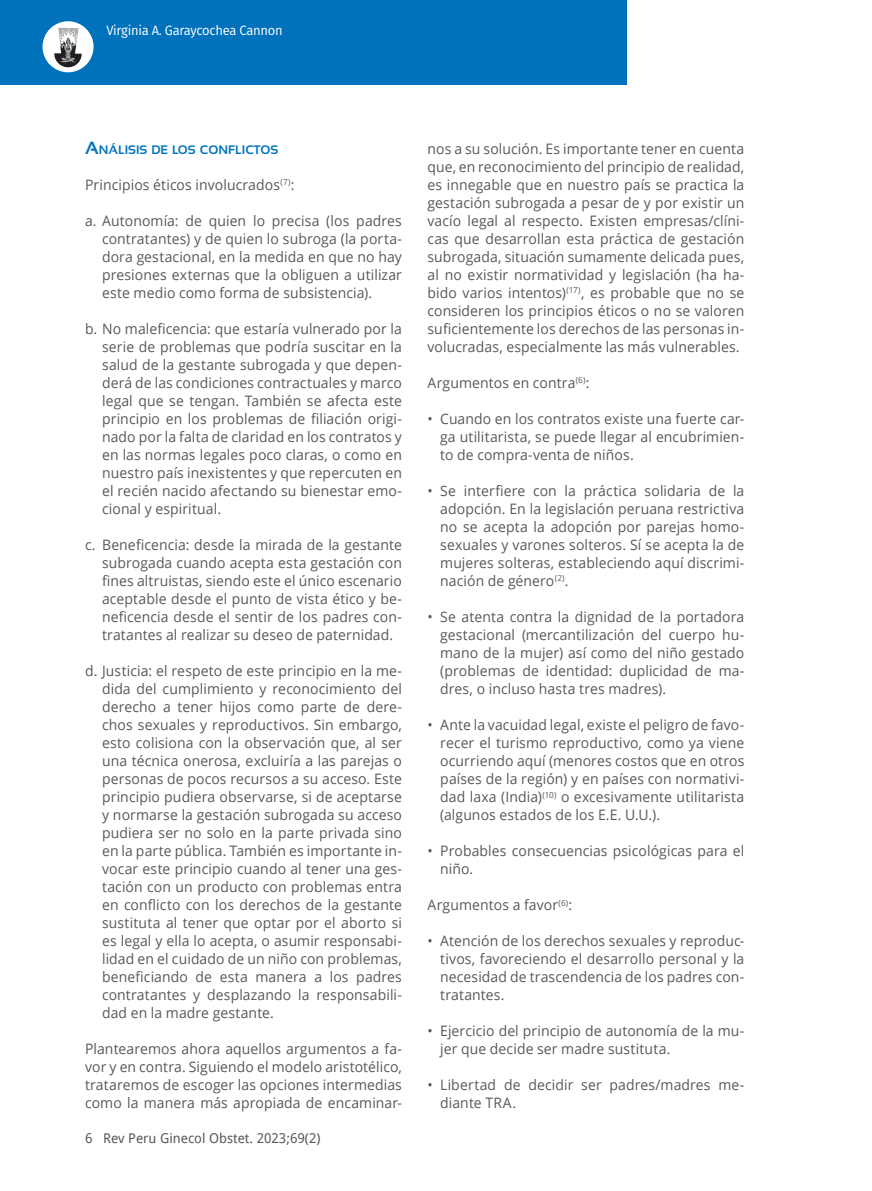
<style>
.page{position:relative;width:872px;height:1191px;background:#fff}
.page>*{position:absolute;margin:0;border:0;box-sizing:border-box;transform-origin:0 0}
.t1{font:14.4px/18px "Open Sans";letter-spacing:.01em;color:#57585a;text-align:justify}
.t2{font:13.5px "Droid Sans";color:#57585a}
.t3{font:13.5px "Fira Sans";letter-spacing:-.02em;color:#fff;scale:.96 1}
.t4{font:700 12.3px "Sansation";color:#0072bc}
.s1{font-size:17.7px}
</style>
<div class="page">
<div style="left:0;top:0;width:626px;height:85px;background:#0072bc"></div>
<div style="left:43px;top:21px;width:51px;height:51px;background:#fff;border-radius:50%"></div>
<svg style="left:54px;top:28px;width:28px;height:40px"></svg>
<p class="t3" style="left:106px;top:20px;width:185px">Virginia A. Garaycochea Cannon</p>
<p class="t4" style="left:85px;top:143px;width:195px"><span class="s1">A</span>NÁLISIS DE LOS CONFLICTOS</p>
<p class="t1" style="left:85px;top:175px;width:211px">Principios éticos involucrados<sup>(7)</sup>:</p>
<p class="t1" style="left:102px;top:211px;width:301px;text-indent:-17px">a. Autonomía: de quien lo precisa (los padres contratantes) y de quien lo subroga (la porta&shy;dora gestacional, en la medida en que no hay presiones externas que la obliguen a utilizar este medio como forma de subsistencia).</p>
<p class="t1" style="left:102px;top:319px;width:301px;text-indent:-17px">b. No maleficencia: que estaría vulnerado por la serie de problemas que podría suscitar en la salud de la gestante subrogada y que depen&shy;derá de las condiciones contractuales y marco legal que se tengan. También se afecta este principio en los problemas de filiación origi&shy;nado por la falta de claridad en los contratos y en las normas legales poco claras, o como en nuestro país inexistentes y que repercuten en el recién nacido afectando su bienestar emo&shy;cional y espiritual.</p>
<p class="t1" style="left:102px;top:535px;width:301px;text-indent:-17px">c. Beneficencia: desde la mirada de la gestante subrogada cuando acepta esta gestación con fines altruistas, siendo este el único escenario aceptable desde el punto de vista ético y be&shy;neficencia desde el sentir de los padres con&shy;tratantes al realizar su deseo de paternidad.</p>
<p class="t1" style="left:102px;top:661px;width:301px;text-indent:-17px">d. Justicia: el respeto de este principio en la me&shy;dida del cumplimiento y reconocimiento del derecho a tener hijos como parte de dere&shy;chos sexuales y reproductivos. Sin embargo, esto colisiona con la observación que, al ser una técnica onerosa, excluiría a las parejas o personas de pocos recursos a su acceso. Este principio pudiera observarse, si de aceptarse y normarse la gestación subrogada su acceso pudiera ser no solo en la parte privada sino en la parte pública. También es importante in&shy;vocar este principio cuando al tener una ges&shy;tación con un producto con problemas entra en conflicto con los derechos de la gestante sustituta al tener que optar por el aborto si es legal y ella lo acepta, o asumir responsabi&shy;lidad en el cuidado de un niño con problemas, beneficiando de esta manera a los padres contratantes y desplazando la responsabili&shy;dad en la madre gestante.</p>
<p class="t1" style="left:85px;top:1039px;width:318px">Plantearemos ahora aquellos argumentos a fa&shy;vor y en contra. Siguiendo el modelo aristotélico, trataremos de escoger las opciones intermedias como la manera más apropiada de encaminar-</p>
<p class="t2" style="left:85px;top:1128px;width:237px">6 Rev Peru Ginecol Obstet. 2023;69(2)</p>
<p class="t1" style="left:427px;top:139px;width:318px">nos a su solución. Es importante tener en cuenta que, en reconocimiento del principio de realidad, es innegable que en nuestro país se practica la gestación subrogada a pesar de y por existir un vacío legal al respecto. Existen empresas/clíni&shy;cas que desarrollan esta práctica de gestación subrogada, situación sumamente delicada pues, al no existir normatividad y legislación (ha ha&shy;bido varios intentos)<sup>(17)</sup>, es probable que no se consideren los principios éticos o no se valoren suficientemente los derechos de las personas in&shy;volucradas, especialmente las más vulnerables.</p>
<p class="t1" style="left:427px;top:373px;width:163px">Argumentos en contra<sup>(6)</sup>:</p>
<p class="t1" style="left:440px;top:409px;width:306px;text-indent:-13px">• Cuando en los contratos existe una fuerte car&shy;ga utilitarista, se puede llegar al encubrimien&shy;to de compra-venta de niños.</p>
<p class="t1" style="left:440px;top:481px;width:306px;text-indent:-13px">• Se interfiere con la práctica solidaria de la adopción. En la legislación peruana restrictiva no se acepta la adopción por parejas homo&shy;sexuales y varones solteros. Sí se acepta la de mujeres solteras, estableciendo aquí discrimi&shy;nación de género<sup>(2)</sup>.</p>
<p class="t1" style="left:440px;top:607px;width:306px;text-indent:-13px">• Se atenta contra la dignidad de la portadora gestacional (mercantilización del cuerpo hu&shy;mano de la mujer) así como del niño gestado (problemas de identidad: duplicidad de ma&shy;dres, o incluso hasta tres madres).</p>
<p class="t1" style="left:440px;top:715px;width:306px;text-indent:-13px">• Ante la vacuidad legal, existe el peligro de favo&shy;recer el turismo reproductivo, como ya viene ocurriendo aquí (menores costos que en otros países de la región) y en países con normativi&shy;dad laxa (India)<sup>(10)</sup> o excesivamente utilitarista (algunos estados de los E.E. U.U.).</p>
<p class="t1" style="left:440px;top:841px;width:306px;text-indent:-13px">• Probables consecuencias psicológicas para el niño.</p>
<p class="t1" style="left:427px;top:895px;width:146px">Argumentos a favor<sup>(6)</sup>:</p>
<p class="t1" style="left:440px;top:931px;width:306px;text-indent:-13px">• Atención de los derechos sexuales y reproduc&shy;tivos, favoreciendo el desarrollo personal y la necesidad de trascendencia de los padres con&shy;tratantes.</p>
<p class="t1" style="left:440px;top:1021px;width:306px;text-indent:-13px">• Ejercicio del principio de autonomía de la mu&shy;jer que decide ser madre sustituta.</p>
<p class="t1" style="left:440px;top:1075px;width:306px;text-indent:-13px">• Libertad de decidir ser padres/madres me&shy;diante TRA.</p>
</div>
